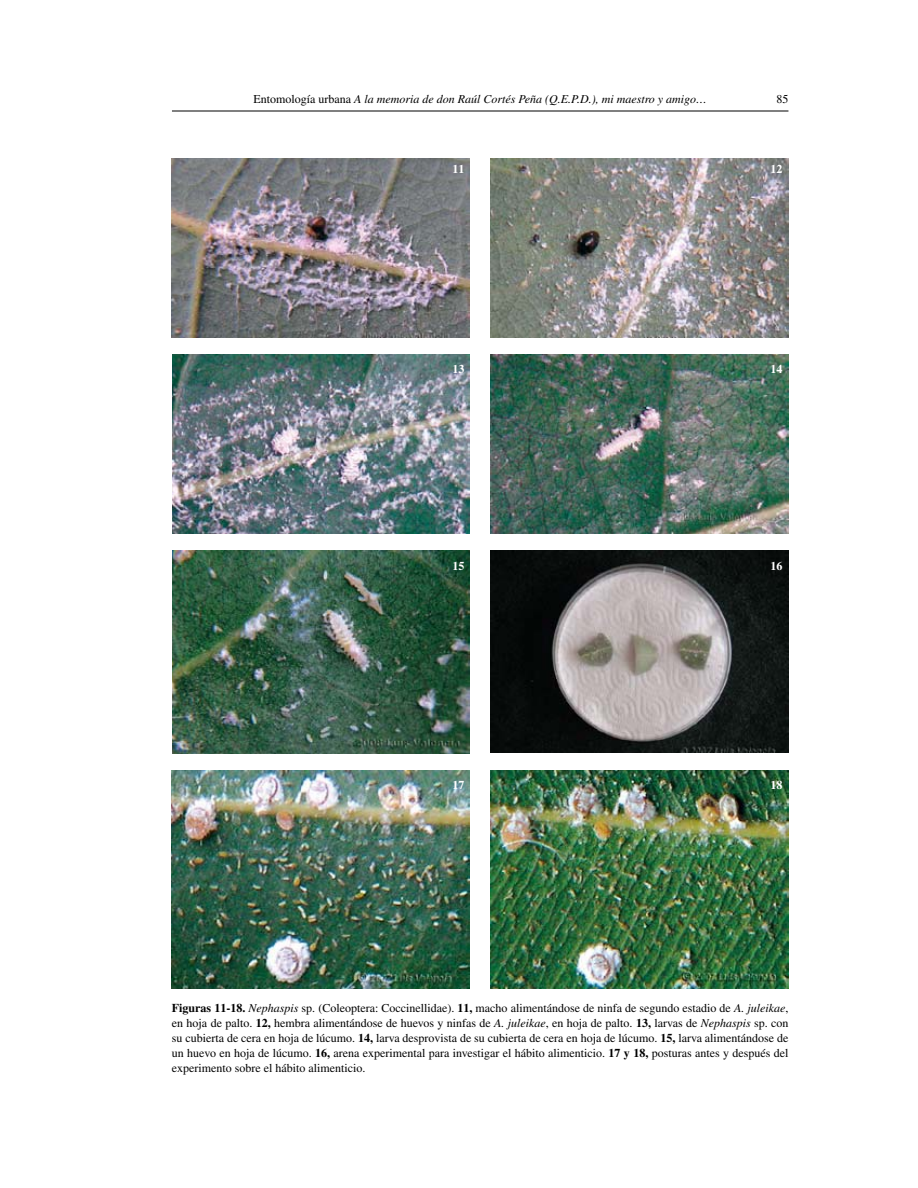
<style>
.page{position:relative;width:918px;height:1188px;background:#fff}
.page>*{position:absolute;margin:0;border:0;box-sizing:border-box;transform-origin:0 0}
.t1{font:12px/15px "Times LT Std";color:#000;text-align:justify}
.t2{font:italic 12px "Times LT Std";color:#000}
.t3{font:700 12px "Times LT Std";color:#fff}
.s1{font-style:normal}
.s2{font-weight:700}
.s3{font-style:italic}
</style>
<div class="page">
<hr style="left:172px;top:111px;width:616px;height:1px;background:#000">
<img style="left:172px;top:158px;width:298px;height:179px">
<img style="left:491px;top:158px;width:298px;height:179px">
<img style="left:172px;top:354px;width:298px;height:180px">
<img style="left:491px;top:354px;width:298px;height:180px">
<img style="left:172px;top:551px;width:298px;height:202px">
<img style="left:491px;top:551px;width:298px;height:202px">
<img style="left:172px;top:770px;width:298px;height:218px">
<img style="left:491px;top:770px;width:298px;height:219px">
<p class="t2" style="left:254px;top:94px;width:455px"><span class="s1">Entomología urbana</span> A la memoria de don Raúl Cortés Peña (Q.E.P.D.), mi maestro y amigo…</p>
<p class="t1" style="left:776px;top:92px;width:13px">85</p>
<p class="t3" style="left:452px;top:165px;width:13px">11</p>
<p class="t3" style="left:771px;top:165px;width:13px">12</p>
<p class="t3" style="left:452px;top:365px;width:13px">13</p>
<p class="t3" style="left:452px;top:561px;width:13px">15</p>
<p class="t3" style="left:771px;top:365px;width:13px">14</p>
<p class="t3" style="left:771px;top:561px;width:13px">16</p>
<p class="t3" style="left:452px;top:781px;width:13px">17</p>
<p class="t3" style="left:771px;top:781px;width:13px">18</p>
<p class="t1" style="left:172px;top:1001px;width:618px"><span class="s2">Figuras 11-18.</span> <span class="s3">Nephaspis</span> sp. (Coleoptera: Coccinellidae). <span class="s2">11,</span> macho alimentándose de ninfa de segundo estadio de <span class="s3">A. juleikae</span>, en hoja de palto. <span class="s2">12,</span> hembra alimentándose de huevos y ninfas de <span class="s3">A. juleikae</span>, en hoja de palto. <span class="s2">13,</span> larvas de <span class="s3">Nephaspis</span> sp. con su cubierta de cera en hoja de lúcumo. <span class="s2">14,</span> larva desprovista de su cubierta de cera en hoja de lúcumo. <span class="s2">15,</span> larva alimentándose de un huevo en hoja de lúcumo. <span class="s2">16,</span> arena experimental para investigar el hábito alimenticio. <span class="s2">17 y 18,</span> posturas antes y después del experimento sobre el hábito alimenticio.</p>
</div>
